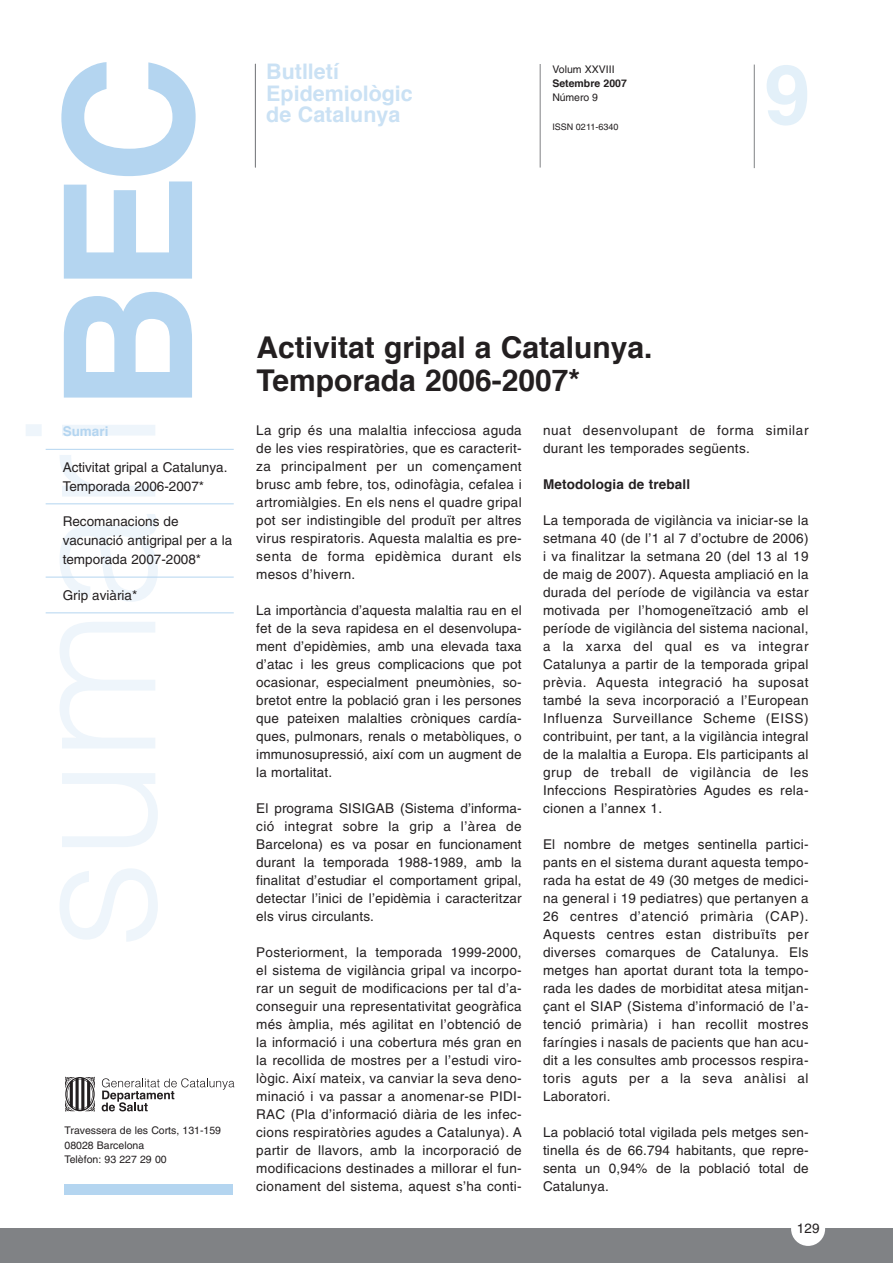
<style>
.page{position:relative;width:893px;height:1263px;background:#fff}
.page>*{position:absolute;margin:0;border:0;box-sizing:border-box;transform-origin:0 0}
.t1{font:700 178.05px "Helvetica";color:#b4d5f0}
.t2{font:700 82.5px "Helvetica";color:#e3f0f9}
.t3{font:700 30px/33px "Helvetica";color:#231f20}
.t4{font:700 21.45px/21.5px "Helvetica";color:#cae1f4}
.t5{font:13.5px/18px "Helvetica";letter-spacing:.01em;color:#231f20;text-align:justify}
.t6{font:13.5px/18px "Helvetica";letter-spacing:.045em;color:#231f20}
.t7{font:700 13.5px "Helvetica";letter-spacing:.01em;color:#231f20}
.t8{font:700 13.5px "Helvetica";color:#b4d5f0}
.t9{font:10.5px/14.2px "Helvetica";color:#231f20}
.t10{font:700 10.5px "Helvetica";color:#231f20}
.t11{font:9px "Helvetica";color:#231f20}
</style>
<div class="page">
<svg style="left:60px;top:868px;width:98px;height:74px"></svg>
<svg style="left:62px;top:773px;width:96px;height:74px"></svg>
<svg style="left:60px;top:622px;width:95px;height:126px"></svg>
<svg style="left:59px;top:514px;width:99px;height:88px"></svg>
<svg style="left:60px;top:455px;width:95px;height:41px"></svg>
<svg style="left:26px;top:424px;width:129px;height:12px"></svg>
<hr style="left:46px;top:449px;width:188px;height:1px;background:#b4d5f0">
<hr style="left:46px;top:503px;width:188px;height:1px;background:#b4d5f0">
<hr style="left:46px;top:577px;width:188px;height:1px;background:#b4d5f0">
<hr style="left:46px;top:612px;width:188px;height:1px;background:#b4d5f0">
<div style="left:0;top:1229px;width:892px;height:34px;background:#808285"></div>
<div style="left:791px;top:1212px;width:34px;height:34px;background:#fff;border-radius:50%"></div>
<div style="left:64px;top:1184px;width:169px;height:11px;background:#b4d5f0"></div>
<hr style="left:255px;top:64px;width:1px;height:103px;background:#808285">
<svg style="left:102px;top:1078px;width:132px;height:33px"></svg>
<svg style="left:65px;top:1077px;width:30px;height:35px"></svg>
<hr style="left:539px;top:64px;width:1px;height:104px;background:#808285">
<hr style="left:753px;top:65px;width:1px;height:103px;background:#808285">
<h1 class="t1" style="left:55px;top:412px;width:358px;rotate:-90deg">BEC</h1>
<p class="t8" style="left:63px;top:426px;width:47px">Sumari</p>
<p class="t5" style="left:63px;top:459px;width:166px;line-height:18.8px">Activitat gripal a Catalunya.<br>Temporada 2006-2007*</p>
<p class="t5" style="left:63px;top:513px;width:171px;line-height:18.8px;text-align:left">Recomanacions de vacunació antigripal per a la temporada 2007-2008*</p>
<p class="t5" style="left:63px;top:587px;width:76px">Grip aviària*</p>
<p class="t9" style="left:64px;top:1125px;width:158px">Travessera de les Corts, 131-159<br>08028 Barcelona<br>Telèfon: 93 227 29 00</p>
<h3 class="t4" style="left:266px;top:63px;width:148px">Butlletí<br>Epidemiològic de Catalunya</h3>
<p class="t9" style="left:552px;top:63px;width:64px">Volum XXVIII</p>
<p class="t10" style="left:552px;top:79px;width:76px">Setembre 2007</p>
<p class="t9" style="left:552px;top:91px;width:47px">Número 9</p>
<p class="t11" style="left:552px;top:123px;width:67px">ISSN 0211-6340</p>
<h2 class="t2" style="left:764px;top:60px;width:47px">9</h2>
<h3 class="t3" style="left:256px;top:333px;width:397px">Activitat gripal a Catalunya.<br>Temporada 2006-2007*</h3>
<p class="t5" style="left:256px;top:423px;width:267px">La grip és una malaltia infecciosa aguda de les vies respiratòries, que es caracterit&shy;za principalment per un començament brusc amb febre, tos, odinofàgia, cefalea i artromiàlgies. En els nens el quadre gripal pot ser indistingible del produït per altres virus respiratoris. Aquesta malaltia es pre&shy;senta de forma epidèmica durant els mesos d’hivern.</p>
<p class="t5" style="left:256px;top:603px;width:267px">La importància d’aquesta malaltia rau en el fet de la seva rapidesa en el desenvolupa&shy;ment d’epidèmies, amb una elevada taxa d’atac i les greus complicacions que pot ocasionar, especialment pneumònies, so&shy;bretot entre la població gran i les persones que pateixen malalties cròniques cardía&shy;ques, pulmonars, renals o metabòliques, o immunosupressió, així com un augment de la mortalitat.</p>
<p class="t5" style="left:256px;top:801px;width:267px">El programa SISIGAB (Sistema d’informa&shy;ció integrat sobre la grip a l’àrea de Barcelona) es va posar en funcionament durant la temporada 1988-1989, amb la finalitat d’estudiar el comportament gripal, detectar l’inici de l’epidèmia i caracteritzar els virus circulants.</p>
<p class="t5" style="left:256px;top:945px;width:267px">Posteriorment, la temporada 1999-2000, el sistema de vigilància gripal va incorpo&shy;rar un seguit de modificacions per tal d’a&shy;conseguir una representativitat geogràfica més àmplia, més agilitat en l’obtenció de la informació i una cobertura més gran en la recollida de mostres per a l’estudi viro&shy;lògic. Així mateix, va canviar la seva deno&shy;minació i va passar a anomenar-se PIDI-RAC (Pla d’informació diària de les infec&shy;cions respiratòries agudes a Catalunya). A partir de llavors, amb la incorporació de modificacions destinades a millorar el fun&shy;cionament del sistema, aquest s’ha conti-</p>
<p class="t6" style="left:543px;top:423px;width:267px">nuat desenvolupant de forma similar durant les temporades següents.</p>
<p class="t7" style="left:543px;top:479px;width:149px">Metodologia de treball</p>
<p class="t5" style="left:543px;top:513px;width:267px">La temporada de vigilància va iniciar-se la setmana 40 (de l’1 al 7 d’octubre de 2006) i va finalitzar la setmana 20 (del 13 al 19 de maig de 2007). Aquesta ampliació en la durada del període de vigilància va estar motivada per l’homogeneïtzació amb el període de vigilància del sistema nacional, a la xarxa del qual es va integrar Catalunya a partir de la temporada gripal prèvia. Aquesta integració ha suposat també la seva incorporació a l’European Influenza Surveillance Scheme (EISS) contribuint, per tant, a la vigilància integral de la malaltia a Europa. Els participants al grup de treball de vigilància de les Infeccions Respiratòries Agudes es rela&shy;cionen a l’annex 1.</p>
<p class="t5" style="left:543px;top:837px;width:267px">El nombre de metges sentinella partici&shy;pants en el sistema durant aquesta tempo&shy;rada ha estat de 49 (30 metges de medici&shy;na general i 19 pediatres) que pertanyen a 26 centres d’atenció primària (CAP).<br>Aquests centres estan distribuïts per diverses comarques de Catalunya. Els metges han aportat durant tota la tempo&shy;rada les dades de morbiditat atesa mitjan&shy;çant el SIAP (Sistema d’informació de l’a&shy;tenció primària) i han recollit mostres faríngies i nasals de pacients que han acu&shy;dit a les consultes amb processos respira&shy;toris aguts per a la seva anàlisi al Laboratori.</p>
<p class="t5" style="left:543px;top:1125px;width:267px">La població total vigilada pels metges sen&shy;tinella és de 66.794 habitants, que repre&shy;senta un 0,94% de la població total de Catalunya.</p>
<p class="t5" style="left:797px;top:1221px;width:24px">129</p>
</div>
